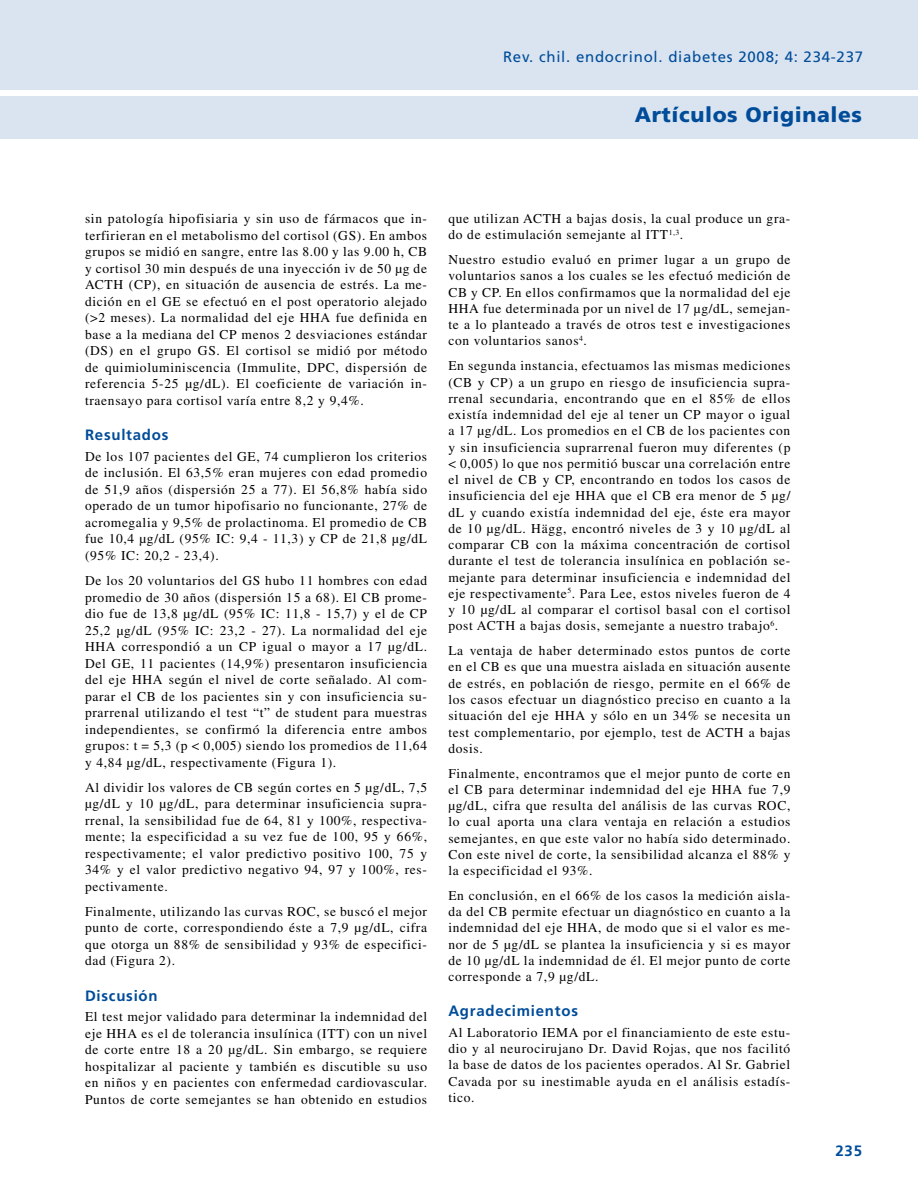
<style>
.page{position:relative;width:918px;height:1188px;background:#fff}
.page>*{position:absolute;margin:0;border:0;box-sizing:border-box;transform-origin:0 0}
.t1{font:900 21px "Frutiger";letter-spacing:.03em;color:#004c99}
.t2{font:15px "Frutiger";letter-spacing:.05em;color:#004c99}
.t3{font:700 15px "Frutiger";letter-spacing:.05em;color:#004c99}
.t4{font:13.5px/16.2px "Times";letter-spacing:.05em;color:#000;text-align:justify}
</style>
<div class="page">
<div style="left:0;top:96px;width:918px;height:42px;background:#d9e4f0"></div>
<div style="left:0;top:0;width:918px;height:90px;background:#d9e4f0"></div>
<p class="t2" style="left:503px;top:48px;width:362px">Rev. chil. endocrinol. diabetes 2008; 4: 234-237</p>
<h1 class="t1" style="left:635px;top:102px;width:229px">Artículos Originales</h1>
<p class="t4" style="left:85px;top:210px;width:344px">sin patología hipofisiaria y sin uso de fármacos que in&shy;terfirieran en el metabolismo del cortisol (GS). En ambos grupos se midió en sangre, entre las 8.00 y las 9.00 h, CB y cortisol 30 min después de una inyección iv de 50 µg de ACTH (CP), en situación de ausencia de estrés. La me&shy;dición en el GE se efectuó en el post operatorio alejado (&gt;2 meses). La normalidad del eje HHA fue definida en base a la mediana del CP menos 2 desviaciones estándar (DS) en el grupo GS. El cortisol se midió por método de quimioluminiscencia (Immulite, DPC, dispersión de referencia 5-25 µg/dL). El coeficiente de variación in&shy;traensayo para cortisol varía entre 8,2 y 9,4%.</p>
<p class="t3" style="left:85px;top:426px;width:85px">Resultados</p>
<p class="t4" style="left:85px;top:448px;width:344px">De los 107 pacientes del GE, 74 cumplieron los criterios de inclusión. El 63,5% eran mujeres con edad promedio de 51,9 años (dispersión 25 a 77). El 56,8% había sido operado de un tumor hipofisario no funcionante, 27% de acromegalia y 9,5% de prolactinoma. El promedio de CB fue 10,4 µg/dL (95% IC: 9,4 - 11,3) y CP de 21,8 µg/dL (95% IC: 20,2 - 23,4).</p>
<p class="t4" style="left:85px;top:572px;width:344px">De los 20 voluntarios del GS hubo 11 hombres con edad promedio de 30 años (dispersión 15 a 68). El CB prome&shy;dio fue de 13,8 µg/dL (95% IC: 11,8 - 15,7) y el de CP 25,2 µg/dL (95% IC: 23,2 - 27). La normalidad del eje HHA correspondió a un CP igual o mayor a 17 µg/dL.<br>Del GE, 11 pacientes (14,9%) presentaron insuficiencia del eje HHA según el nivel de corte señalado. Al com&shy;parar el CB de los pacientes sin y con insuficiencia su&shy;prarrenal utilizando el test “t” de student para muestras independientes, se confirmó la diferencia entre ambos grupos: t = 5,3 (p &lt; 0,005) siendo los promedios de 11,64 y 4,84 µg/dL, respectivamente (Figura 1).</p>
<p class="t4" style="left:85px;top:779px;width:344px">Al dividir los valores de CB según cortes en 5 µg/dL, 7,5 µg/dL y 10 µg/dL, para determinar insuficiencia supra&shy;rrenal, la sensibilidad fue de 64, 81 y 100%, respectiva&shy;mente; la especificidad a su vez fue de 100, 95 y 66%, respectivamente; el valor predictivo positivo 100, 75 y 34% y el valor predictivo negativo 94, 97 y 100%, res&shy;pectivamente.</p>
<p class="t4" style="left:85px;top:903px;width:344px">Finalmente, utilizando las curvas ROC, se buscó el mejor punto de corte, correspondiendo éste a 7,9 µg/dL, cifra que otorga un 88% de sensibilidad y 93% de especifici&shy;dad (Figura 2).</p>
<p class="t3" style="left:85px;top:987px;width:74px">Discusión</p>
<p class="t4" style="left:85px;top:1009px;width:344px">El test mejor validado para determinar la indemnidad del eje HHA es el de tolerancia insulínica (ITT) con un nivel de corte entre 18 a 20 µg/dL. Sin embargo, se requiere hospitalizar al paciente y también es discutible su uso en niños y en pacientes con enfermedad cardiovascular.<br>Puntos de corte semejantes se han obtenido en estudios</p>
<p class="t4" style="left:448px;top:210px;width:344px">que utilizan ACTH a bajas dosis, la cual produce un gra&shy;do de estimulación semejante al ITT<sup>1,3</sup>.</p>
<p class="t4" style="left:448px;top:251px;width:344px">Nuestro estudio evaluó en primer lugar a un grupo de voluntarios sanos a los cuales se les efectuó medición de CB y CP. En ellos confirmamos que la normalidad del eje HHA fue determinada por un nivel de 17 µg/dL, semejan&shy;te a lo planteado a través de otros test e investigaciones con voluntarios sanos<sup>4</sup>.</p>
<p class="t4" style="left:448px;top:358px;width:344px">En segunda instancia, efectuamos las mismas mediciones (CB y CP) a un grupo en riesgo de insuficiencia supra&shy;rrenal secundaria, encontrando que en el 85% de ellos existía indemnidad del eje al tener un CP mayor o igual a 17 µg/dL. Los promedios en el CB de los pacientes con y sin insuficiencia suprarrenal fueron muy diferentes (p &lt; 0,005) lo que nos permitió buscar una correlación entre el nivel de CB y CP, encontrando en todos los casos de insuficiencia del eje HHA que el CB era menor de 5 µg/ dL y cuando existía indemnidad del eje, éste era mayor de 10 µg/dL. Hägg, encontró niveles de 3 y 10 µg/dL al comparar CB con la máxima concentración de cortisol durante el test de tolerancia insulínica en población se&shy;mejante para determinar insuficiencia e indemnidad del eje respectivamente<sup>5</sup>. Para Lee, estos niveles fueron de 4 y 10 µg/dL al comparar el cortisol basal con el cortisol post ACTH a bajas dosis, semejante a nuestro trabajo<sup>6</sup>.</p>
<p class="t4" style="left:448px;top:643px;width:344px">La ventaja de haber determinado estos puntos de corte en el CB es que una muestra aislada en situación ausente de estrés, en población de riesgo, permite en el 66% de los casos efectuar un diagnóstico preciso en cuanto a la situación del eje HHA y sólo en un 34% se necesita un test complementario, por ejemplo, test de ACTH a bajas dosis.</p>
<p class="t4" style="left:448px;top:765px;width:344px">Finalmente, encontramos que el mejor punto de corte en el CB para determinar indemnidad del eje HHA fue 7,9 µg/dL, cifra que resulta del análisis de las curvas ROC, lo cual aporta una clara ventaja en relación a estudios semejantes, en que este valor no había sido determinado.<br>Con este nivel de corte, la sensibilidad alcanza el 88% y la especificidad el 93%.</p>
<p class="t4" style="left:448px;top:887px;width:344px">En conclusión, en el 66% de los casos la medición aisla&shy;da del CB permite efectuar un diagnóstico en cuanto a la indemnidad del eje HHA, de modo que si el valor es me&shy;nor de 5 µg/dL se plantea la insuficiencia y si es mayor de 10 µg/dL la indemnidad de él. El mejor punto de corte corresponde a 7,9 µg/dL.</p>
<p class="t3" style="left:448px;top:1002px;width:131px">Agradecimientos</p>
<p class="t4" style="left:448px;top:1024px;width:344px">Al Laboratorio IEMA por el financiamiento de este estu&shy;dio y al neurocirujano Dr. David Rojas, que nos facilitó la base de datos de los pacientes operados. Al Sr. Gabriel Cavada por su inestimable ayuda en el análisis estadís&shy;tico.</p>
<p class="t3" style="left:836px;top:1142px;width:28px">235</p>
</div>
